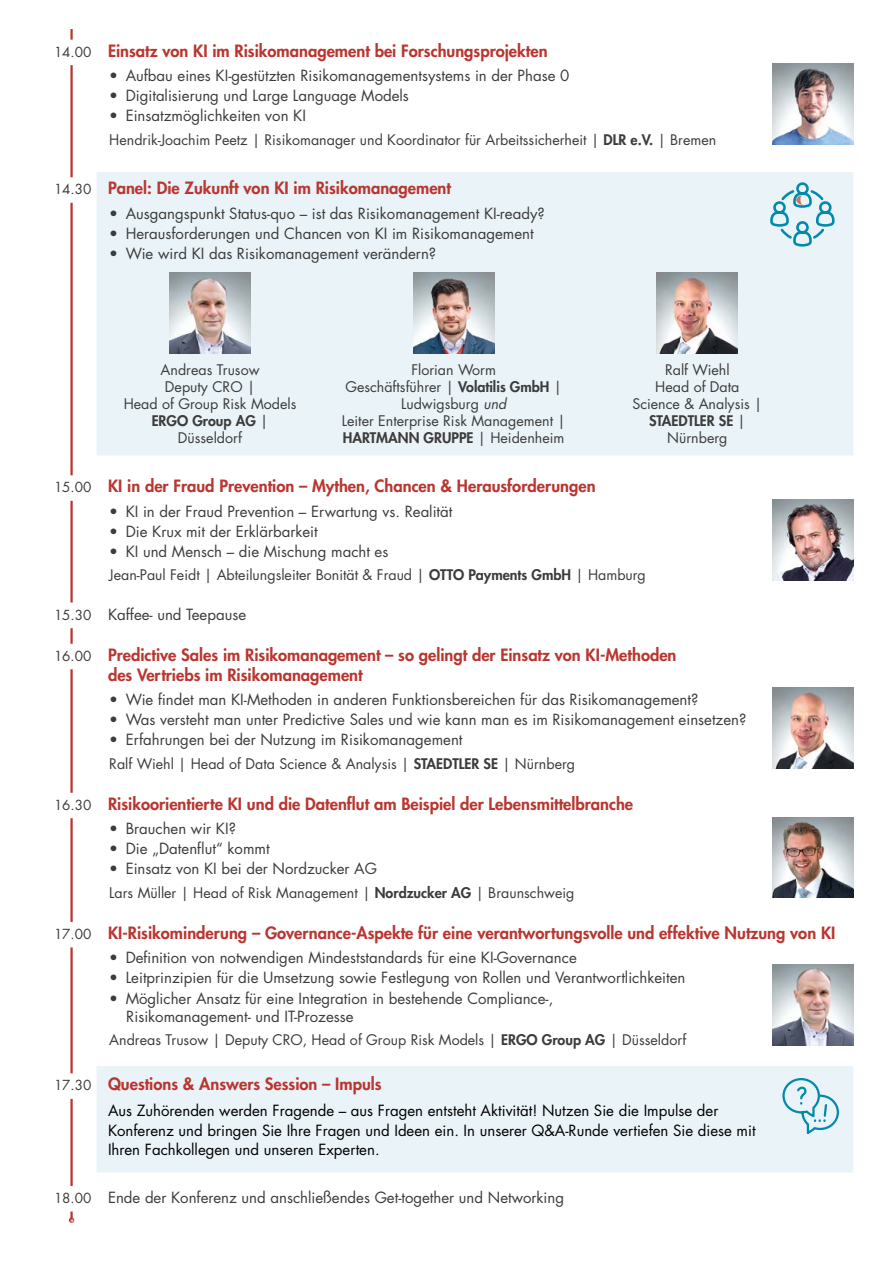
<style>
.page{position:relative;width:893px;height:1263px;background:#fff}
.page>*{position:absolute;margin:0;border:0;box-sizing:border-box;transform-origin:0 0}
.t1{font:800 16.5px/19.8px "Futura Std";color:#b93630}
.t2{font:15px/18px "Futura Std";color:#3c3c3b}
.t3{font:15px/19.5px "Futura Std";color:#000}
.t4{font:14.25px/17.1px "Futura Std";color:#3c3c3b;text-align:center}
.s1{font-weight:400;font-size:13.5px;color:#3c3c3b}
.s2{font-weight:800}
.s3{font-style:italic}
.s4{font-size:13.5px}
</style>
<div class="page">
<hr style="left:70px;top:29px;width:3px;height:1189px;background:#b93630">
<svg style="left:69px;top:1217px;width:5px;height:6px"></svg>
<div style="left:54px;top:40px;width:162px;height:25px;background:#fff"></div>
<div style="left:54px;top:177px;width:162px;height:26px;background:#fff"></div>
<div style="left:97px;top:172px;width:756px;height:283px;background:#eaf3f8"></div>
<div style="left:54px;top:475px;width:162px;height:26px;background:#fff"></div>
<div style="left:54px;top:603px;width:162px;height:25px;background:#fff"></div>
<div style="left:54px;top:644px;width:162px;height:25px;background:#fff"></div>
<div style="left:54px;top:793px;width:162px;height:25px;background:#fff"></div>
<div style="left:54px;top:922px;width:162px;height:25px;background:#fff"></div>
<div style="left:54px;top:1073px;width:162px;height:26px;background:#fff"></div>
<div style="left:97px;top:1066px;width:756px;height:106px;background:#eaf3f8"></div>
<div style="left:54px;top:1186px;width:162px;height:25px;background:#fff"></div>
<img style="left:170px;top:273px;width:80px;height:80px">
<img style="left:413px;top:273px;width:81px;height:80px">
<img style="left:657px;top:273px;width:81px;height:80px">
<img style="left:773px;top:64px;width:80px;height:81px">
<svg style="left:771px;top:183px;width:63px;height:63px"></svg>
<img style="left:773px;top:500px;width:80px;height:80px">
<img style="left:773px;top:688px;width:80px;height:81px">
<img style="left:773px;top:817px;width:80px;height:81px">
<img style="left:773px;top:964px;width:80px;height:81px">
<svg style="left:782px;top:1078px;width:57px;height:56px"></svg>
<p class="t1" style="left:54px;top:41px;width:495px"><span class="s1">14.00</span> Einsatz von KI im Risikomanagement bei Forschungsprojekten</p>
<p class="t2" style="left:109px;top:67px;width:461px">• Aufbau eines KI-gestützten Risikomanagementsystems in der Phase 0</p>
<p class="t2" style="left:109px;top:87px;width:301px">• Digitalisierung und Large Language Models</p>
<p class="t2" style="left:109px;top:107px;width:198px">• Einsatzmöglichkeiten von KI</p>
<p class="t4" style="left:109px;top:131px;width:609px">Hendrik-Joachim Peetz | Risikomanager und Koordinator für Arbeitssicherheit | <span class="s2">DLR e.V.</span> | Bremen</p>
<p class="t1" style="left:54px;top:178px;width:399px"><span class="s1">14.30</span> Panel: Die Zukunft von KI im Risikomanagement</p>
<p class="t2" style="left:109px;top:204px;width:437px">• Ausgangspunkt Status-quo – ist das Risikomanagement KI-ready?</p>
<p class="t2" style="left:109px;top:224px;width:426px">• Herausforderungen und Chancen von KI im Risikomanagement</p>
<p class="t2" style="left:109px;top:245px;width:328px">• Wie wird KI das Risikomanagement verändern?</p>
<p class="t4" style="left:124px;top:361px;width:174px">Andreas Trusow<br>Deputy CRO |<br>Head of Group Risk Models<br><span class="s2">ERGO Group AG</span> |<br>Düsseldorf</p>
<p class="t4" style="left:342px;top:361px;width:225px">Florian Worm<br>Geschäftsführer | <span class="s2">Volatilis GmbH</span> |<br>Ludwigsburg <span class="s3">und<br></span>Leiter Enterprise Risk Management |<br><span class="s2">HARTMANN GRUPPE</span> | Heidenheim</p>
<p class="t4" style="left:632px;top:361px;width:131px">Ralf Wiehl<br>Head of Data<br>Science &amp; Analysis |<br><span class="s2">STAEDTLER SE</span> |<br>Nürnberg</p>
<p class="t1" style="left:54px;top:476px;width:543px"><span class="s1">15.00</span> KI in der Fraud Prevention – Mythen, Chancen &amp; Herausforderungen</p>
<p class="t2" style="left:109px;top:502px;width:345px">• KI in der Fraud Prevention – Erwartung vs. Realität</p>
<p class="t2" style="left:109px;top:522px;width:210px">• Die Krux mit der Erklärbarkeit</p>
<p class="t2" style="left:109px;top:543px;width:281px">• KI und Mensch – die Mischung macht es</p>
<p class="t4" style="left:109px;top:567px;width:538px">Jean-Paul Feidt | Abteilungsleiter Bonität &amp; Fraud | <span class="s2">OTTO Payments GmbH</span> | Hamburg</p>
<p class="t2" style="left:54px;top:605px;width:194px"><span class="s4">15.30</span> Kaffee- und Teepause</p>
<p class="t1" style="left:108px;top:645px;width:570px;text-indent:-54px"><span class="s1">16.00</span> Predictive Sales im Risikomanagement – so gelingt der Einsatz von KI-Methoden des Vertriebs im Risikomanagement</p>
<p class="t2" style="left:109px;top:691px;width:591px">• Wie findet man KI-Methoden in anderen Funktionsbereichen für das Risikomanagement?</p>
<p class="t2" style="left:109px;top:711px;width:639px">• Was versteht man unter Predictive Sales und wie kann man es im Risikomanagement einsetzen?</p>
<p class="t2" style="left:109px;top:731px;width:355px">• Erfahrungen bei der Nutzung im Risikomanagement</p>
<p class="t4" style="left:109px;top:755px;width:467px">Ralf Wiehl | Head of Data Science &amp; Analysis | <span class="s2">STAEDTLER SE</span> | Nürnberg</p>
<p class="t1" style="left:54px;top:794px;width:581px"><span class="s1">16.30</span> Risikoorientierte KI und die Datenflut am Beispiel der Lebensmittelbranche</p>
<p class="t2" style="left:109px;top:820px;width:128px">• Brauchen wir KI?</p>
<p class="t2" style="left:109px;top:840px;width:162px">• Die „Datenflut“ kommt</p>
<p class="t2" style="left:109px;top:860px;width:269px">• Einsatz von KI bei der Nordzucker AG</p>
<p class="t4" style="left:109px;top:884px;width:467px">Lars Müller | Head of Risk Management | <span class="s2">Nordzucker AG</span> | Braunschweig</p>
<p class="t1" style="left:54px;top:923px;width:783px"><span class="s1">17.00</span> KI-Risikominderung – Governance-Aspekte für eine verantwortungsvolle und effektive Nutzung von KI</p>
<p class="t2" style="left:109px;top:949px;width:469px">• Definition von notwendigen Mindeststandards für eine KI-Governance</p>
<p class="t2" style="left:109px;top:969px;width:578px">• Leitprinzipien für die Umsetzung sowie Festlegung von Rollen und Verantwortlichkeiten</p>
<p class="t2" style="left:126px;top:989px;width:428px;text-indent:-17px">• Möglicher Ansatz für eine Integration in bestehende Compliance-,<br>Risikomanagement- und IT-Prozesse</p>
<p class="t4" style="left:109px;top:1031px;width:579px">Andreas Trusow | Deputy CRO, Head of Group Risk Models | <span class="s2">ERGO Group AG</span> | Düsseldorf</p>
<p class="t1" style="left:54px;top:1074px;width:329px"><span class="s1">17.30</span> Questions &amp; Answers Session – Impuls</p>
<p class="t3" style="left:108px;top:1101px;width:649px">Aus Zuhörenden werden Fragende – aus Fragen entsteht Aktivität! Nutzen Sie die Impulse der<br>Konferenz und bringen Sie Ihre Fragen und Ideen ein. In unserer Q&amp;A-Runde vertiefen Sie diese mit<br>Ihren Fachkollegen und unseren Experten.</p>
<p class="t2" style="left:54px;top:1189px;width:512px"><span class="s4">18.00</span> Ende der Konferenz und anschließendes Get-together und Networking</p>
</div>
